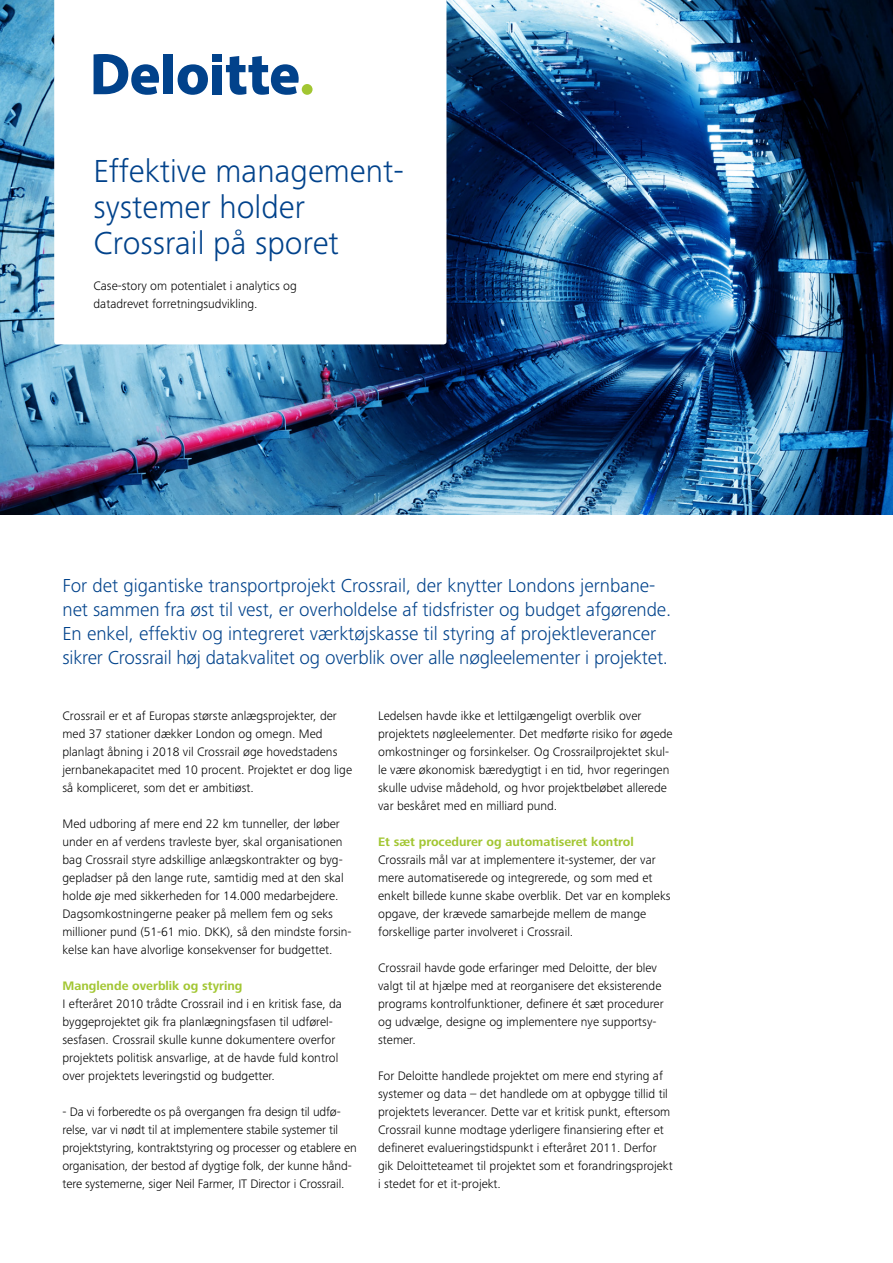
<style>
.page{position:relative;width:893px;height:1263px;background:#fff}
.page>*{position:absolute;margin:0;border:0;box-sizing:border-box;transform-origin:0 0}
.Cover_heading__30_33{font:300 33px/36px "Frutiger Next Pro";color:#01428b}
.body_start{font:300 19.5px/24px "Frutiger Next Pro";letter-spacing:-.005em;color:#01428b}
.Body{font:300 12.75px/18px "Frutiger Next Pro";color:#000}
.Cover_heading__30_33-2{font:300 12.75px "Frutiger Next Pro";color:#000}
.Subheading_green_8_5{font:700 12.75px "Frutiger Next Pro";color:#a2c632}
</style>
<div class="page">
<img style="left:0;top:0;width:893px;height:514px">
<svg style="left:54px;top:0;width:392px;height:344px"></svg>
<div style="left:163px;top:55px;width:10px;height:39px;background:#01428b"></div>
<svg style="left:178px;top:64px;width:30px;height:31px"></svg>
<div style="left:212px;top:65px;width:10px;height:29px;background:#01428b"></div>
<div style="left:212px;top:55px;width:10px;height:7px;background:#01428b"></div>
<svg style="left:226px;top:56px;width:73px;height:39px"></svg>
<div style="left:302px;top:84px;width:11px;height:11px;background:#a2c632;border-radius:50%"></div>
<svg style="left:94px;top:54px;width:65px;height:41px"></svg>
<p class="Cover_heading__30_33" style="left:94px;top:153px;width:312px">Effektive management&shy;systemer holder</p>
<p class="Cover_heading__30_33" style="left:94px;top:225px;width:247px">Crossrail på sporet</p>
<p class="Cover_heading__30_33-2" style="left:94px;top:279px;width:205px">Case-story om potentialet i analytics og</p>
<p class="Cover_heading__30_33-2" style="left:94px;top:297px;width:166px">datadrevet forretningsudvikling.</p>
<p class="body_start" style="left:63px;top:574px;width:610px">For det gigantiske transportprojekt Crossrail, der knytter Londons jernbane&shy;net sammen fra øst til vest, er overholdelse af tidsfrister og budget afgørende.<br>En enkel, effektiv og integreret værktøjskasse til styring af projektleverancer sikrer Crossrail høj datakvalitet og overblik over alle nøgleelementer i projektet.</p>
<p class="Body" style="left:63px;top:707px;width:291px">Crossrail er et af Europas største anlægsprojekter, der med 37 stationer dækker London og omegn. Med planlagt åbning i 2018 vil Crossrail øge hovedstadens jernbanekapacitet med 10 procent. Projektet er dog lige så kompliceret, som det er ambitiøst.</p>
<p class="Body" style="left:63px;top:815px;width:290px">Med udboring af mere end 22 km tunneller, der løber under en af verdens travleste byer, skal organisationen bag Crossrail styre adskillige anlægskontrakter og byg&shy;gepladser på den lange rute, samtidig med at den skal holde øje med sikkerheden for 14.000 medarbejdere.<br>Dagsomkostningerne peaker på mellem fem og seks millioner pund (51-61 mio. DKK), så den mindste forsin&shy;kelse kan have alvorlige konsekvenser for budgettet.</p>
<p class="Subheading_green_8_5" style="left:63px;top:978px;width:181px">Manglende overblik og styring</p>
<p class="Body" style="left:63px;top:995px;width:281px">I efteråret 2010 trådte Crossrail ind i en kritisk fase, da byggeprojektet gik fra planlægningsfasen til udførel&shy;sesfasen. Crossrail skulle kunne dokumentere overfor projektets politisk ansvarlige, at de havde fuld kontrol over projektets leveringstid og budgetter.</p>
<p class="Body" style="left:63px;top:1103px;width:296px">- Da vi forberedte os på overgangen fra design til udfø&shy;relse, var vi nødt til at implementere stabile systemer til projektstyring, kontraktstyring og processer og etablere en organisation, der bestod af dygtige folk, der kunne hånd&shy;tere systemerne, siger Neil Farmer, IT Director i Crossrail.</p>
<p class="Body" style="left:378px;top:707px;width:296px">Ledelsen havde ikke et lettilgængeligt overblik over projektets nøgleelementer. Det medførte risiko for øgede omkostninger og forsinkelser. Og Crossrailprojektet skul&shy;le være økonomisk bæredygtigt i en tid, hvor regeringen skulle udvise mådehold, og hvor projektbeløbet allerede var beskåret med en milliard pund.</p>
<p class="Subheading_green_8_5" style="left:378px;top:834px;width:257px">Et sæt procedurer og automatiseret kontrol</p>
<p class="Body" style="left:378px;top:851px;width:294px">Crossrails mål var at implementere it-systemer, der var mere automatiserede og integrerede, og som med et enkelt billede kunne skabe overblik. Det var en kompleks opgave, der krævede samarbejde mellem de mange forskellige parter involveret i Crossrail.</p>
<p class="Body" style="left:378px;top:959px;width:287px">Crossrail havde gode erfaringer med Deloitte, der blev valgt til at hjælpe med at reorganisere det eksisterende programs kontrolfunktioner, definere ét sæt procedurer og udvælge, designe og implementere nye supportsy&shy;stemer.</p>
<p class="Body" style="left:378px;top:1067px;width:296px">For Deloitte handlede projektet om mere end styring af systemer og data – det handlede om at opbygge tillid til projektets leverancer. Dette var et kritisk punkt, eftersom Crossrail kunne modtage yderligere finansiering efter et defineret evalueringstidspunkt i efteråret 2011. Derfor gik Deloitteteamet til projektet som et forandringsprojekt i stedet for et it-projekt.</p>
</div>
